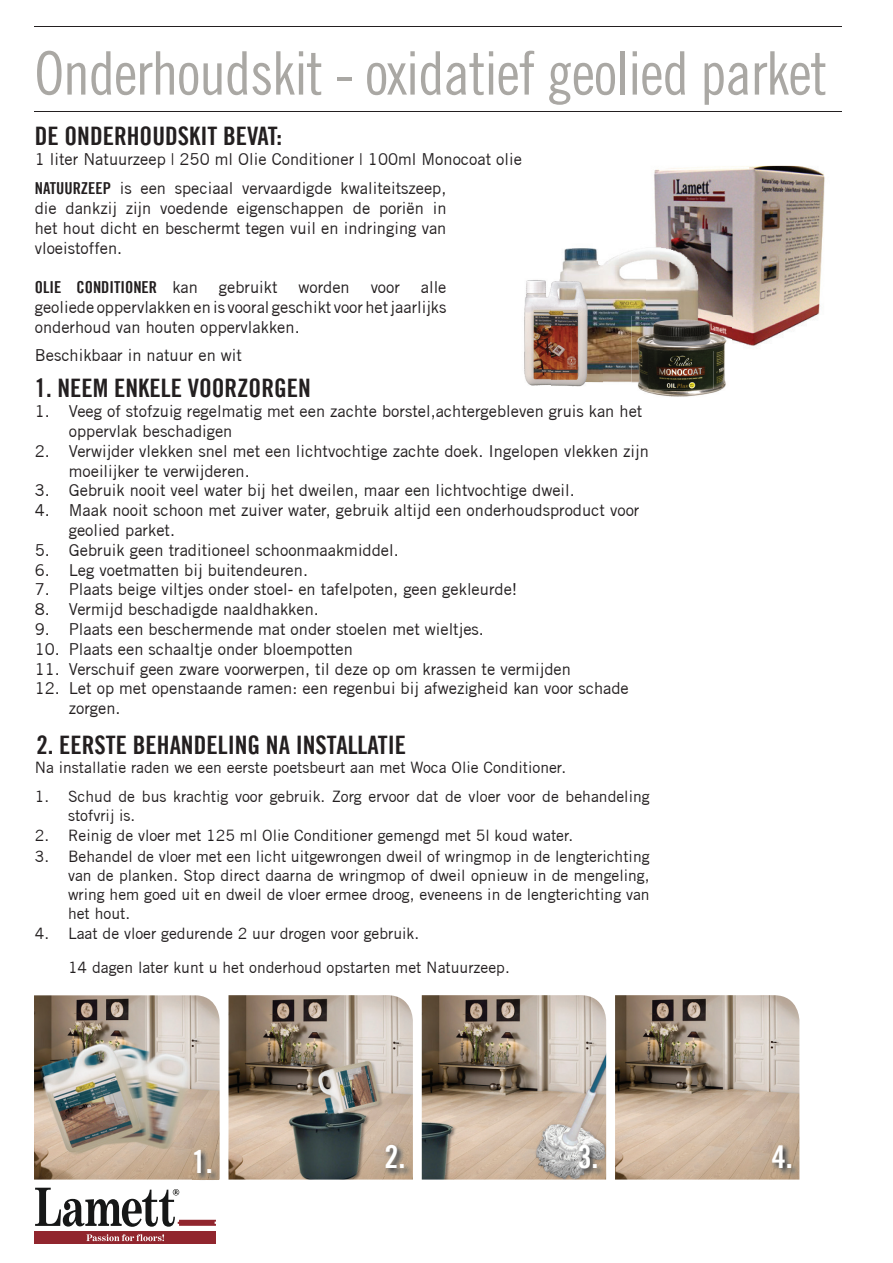
<style>
.page{position:relative;width:893px;height:1263px;background:#fff}
.page>*{position:absolute;margin:0;border:0;box-sizing:border-box;transform-origin:0 0}
.t1{font:60px "Trade Gothic LT Std Cn 18";letter-spacing:-.02em;color:#aaa8a4}
.t2{font:31.5px "Trade Gothic Bold Cond Twenty";color:#fff}
.t3{font:25.5px "Trade Gothic Bold Cond Twenty";color:#231f20}
.t4{font:16.5px/19.8px "Trade Gothic";color:#231f20}
.t5{font:16.5px "Trade Gothic Bold Cond Twenty";color:#231f20}
.t6{font:15.75px/18.9px "Trade Gothic";color:#231f20}
.s1{font-family:"Trade Gothic Bold Cond Twenty"}
.s2{font-family:"Trade Gothic"}
</style>
<div class="page">
<img style="left:654px;top:166px;width:171px;height:180px">
<img style="left:562px;top:248px;width:84px;height:135px">
<img style="left:646px;top:234px;width:67px;height:82px">
<img style="left:524px;top:280px;width:28px;height:106px">
<img style="left:552px;top:265px;width:51px;height:122px">
<hr style="left:34px;top:26px;width:808px;height:1px;background:#231f20">
<hr style="left:34px;top:112px;width:808px;height:1px;background:#231f20">
<img style="left:640px;top:350px;width:86px;height:47px">
<img style="left:713px;top:316px;width:18px;height:34px">
<img style="left:632px;top:316px;width:81px;height:73px">
<img style="left:34px;top:995px;width:186px;height:184px">
<img style="left:228px;top:995px;width:185px;height:184px">
<img style="left:422px;top:995px;width:184px;height:184px">
<img style="left:615px;top:995px;width:184px;height:184px">
<img style="left:193px;top:1149px;width:26px;height:31px">
<img style="left:384px;top:1144px;width:27px;height:31px">
<img style="left:578px;top:1144px;width:27px;height:31px">
<img style="left:771px;top:1144px;width:28px;height:31px">
<div style="left:35px;top:1232px;width:181px;height:12px;background:#91262e"></div>
<svg style="left:86px;top:1234px;width:78px;height:7px"></svg>
<svg style="left:35px;top:1188px;width:181px;height:39px"></svg>
<h1 class="t1" style="left:34px;top:38px;width:794px">Onderhoudskit - oxidatief geolied parket</h1>
<h3 class="t3" style="left:35px;top:121px;width:249px">DE ONDERHOUDSKIT BEVAT:</h3>
<p class="t4" style="left:35px;top:149px;width:489px">1 liter Natuurzeep | 250 ml Olie Conditioner | 100ml Monocoat olie</p>
<p class="t4" style="left:35px;top:178px;width:413px;text-align:justify"><span class="s1">NATUURZEEP</span> is een speciaal vervaardigde kwaliteitszeep, die dankzij zijn voedende eigenschappen de poriën in het hout dicht en beschermt tegen vuil en indringing van vloeistoffen.</p>
<p class="t5" style="left:35px;top:277px;width:165px">OLIE CONDITIONER <span class="s2">kan</span></p>
<p class="t4" style="left:219px;top:277px;width:60px">gebruikt</p>
<p class="t4" style="left:298px;top:277px;width:53px">worden</p>
<p class="t4" style="left:371px;top:277px;width:31px">voor</p>
<p class="t4" style="left:35px;top:277px;width:413px;text-align:justify;text-indent:386px">alle geoliede oppervlakken en is vooral geschikt voor het jaarlijks onderhoud van houten oppervlakken.</p>
<p class="t4" style="left:35px;top:345px;width:209px">Beschikbaar in natuur en wit</p>
<h3 class="t3" style="left:35px;top:373px;width:278px">1. NEEM ENKELE VOORZORGEN</h3>
<p class="t4" style="left:69px;top:401px;width:575px;text-indent:-34px">1. Veeg of stofzuig regelmatig met een zachte borstel,achtergebleven gruis kan het oppervlak beschadigen</p>
<p class="t4" style="left:69px;top:441px;width:582px;text-indent:-34px">2. Verwijder vlekken snel met een lichtvochtige zachte doek. Ingelopen vlekken zijn moeilijker te verwijderen.</p>
<p class="t4" style="left:35px;top:480px;width:541px">3. Gebruik nooit veel water bij het dweilen, maar een lichtvochtige dweil.</p>
<p class="t4" style="left:69px;top:500px;width:572px;text-indent:-34px">4. Maak nooit schoon met zuiver water, gebruik altijd een onderhoudsproduct voor geolied parket.</p>
<p class="t4" style="left:35px;top:540px;width:366px">5. Gebruik geen traditioneel schoonmaakmiddel.</p>
<p class="t4" style="left:35px;top:559px;width:275px">6. Leg voetmatten bij buitendeuren.</p>
<p class="t4" style="left:35px;top:579px;width:484px">7. Plaats beige viltjes onder stoel- en tafelpoten, geen gekleurde!</p>
<p class="t4" style="left:35px;top:599px;width:286px">8. Vermijd beschadigde naaldhakken.</p>
<p class="t4" style="left:35px;top:619px;width:451px">9. Plaats een beschermende mat onder stoelen met wieltjes.</p>
<p class="t4" style="left:35px;top:639px;width:320px">10. Plaats een schaaltje onder bloempotten</p>
<p class="t4" style="left:35px;top:658px;width:538px">11. Verschuif geen zware voorwerpen, til deze op om krassen te vermijden</p>
<p class="t4" style="left:69px;top:678px;width:562px;text-indent:-34px">12. Let op met openstaande ramen: een regenbui bij afwezigheid kan voor schade zorgen.</p>
<h3 class="t3" style="left:37px;top:729px;width:371px">2. EERSTE BEHANDELING NA INSTALLATIE</h3>
<p class="t6" style="left:35px;top:758px;width:533px">Na installatie raden we een eerste poetsbeurt aan met Woca Olie Conditioner.</p>
<p class="t6" style="left:68px;top:787px;width:583px;text-indent:-33px">1. Schud de bus krachtig voor gebruik. Zorg ervoor dat de vloer voor de behandeling stofvrij is.</p>
<p class="t6" style="left:35px;top:826px;width:540px">2. Reinig de vloer met 125 ml Olie Conditioner gemengd met 5l koud water.</p>
<p class="t6" style="left:68px;top:847px;width:583px;text-align:justify;text-indent:-33px">3. Behandel de vloer met een licht uitgewrongen dweil of wringmop in de lengterichting van de planken. Stop direct daarna de wringmop of dweil opnieuw in de mengeling, wring hem goed uit en dweil de vloer ermee droog, eveneens in de lengterichting van het hout.</p>
<p class="t6" style="left:35px;top:924px;width:386px">4. Laat de vloer gedurende 2 uur drogen voor gebruik.</p>
<p class="t6" style="left:68px;top:958px;width:443px">14 dagen later kunt u het onderhoud opstarten met Natuurzeep.</p>
<h2 class="t2" style="left:192px;top:1143px;width:22px">1.</h2>
<h2 class="t2" style="left:385px;top:1138px;width:22px">2.</h2>
<h2 class="t2" style="left:578px;top:1138px;width:22px">3.</h2>
<h2 class="t2" style="left:772px;top:1138px;width:22px">4.</h2>
</div>
